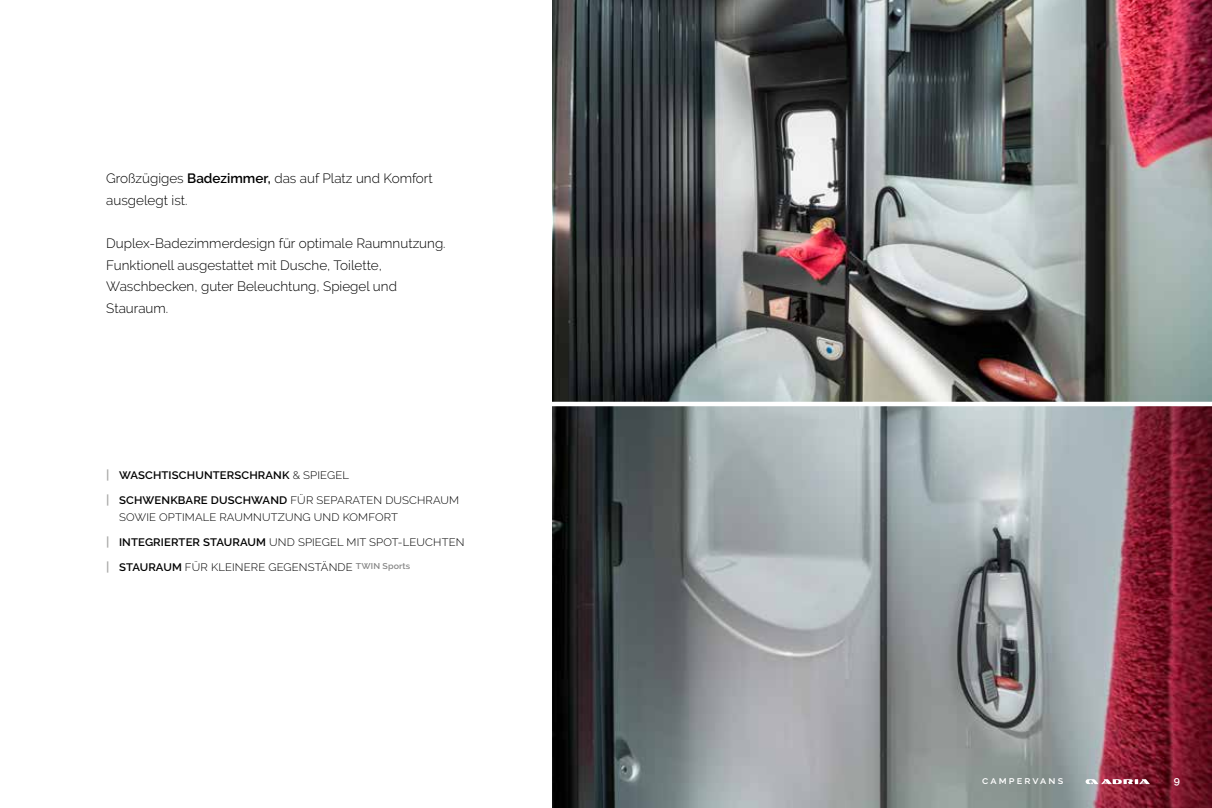
<style>
.page{position:relative;width:1212px;height:808px;background:#fff}
.page>*{position:absolute;margin:0;border:0;box-sizing:border-box;transform-origin:0 0}
.t1{font:300 13.5px/21.6px "Raleway";color:#000}
.t2{font:300 10.8px/16.5px "Raleway";letter-spacing:.01em;color:#000;scale:1.04 1}
.t3{font:600 10.8px "Raleway";letter-spacing:.01em;color:#000;scale:1.04 1}
.t4{font:600 10.5px "Raleway";letter-spacing:.2em;color:#fff}
.s1{font-weight:600}
.s2{font-size:12.45px;color:#a8a8a7}
.s3{font-weight:300}
.s4{font-weight:600;font-size:12.45px;color:#a8a8a7}
</style>
<div class="page">
<img style="left:553px;top:0;width:659px;height:402px">
<img style="left:553px;top:406px;width:659px;height:402px">
<svg style="left:1085px;top:779px;width:65px;height:5px"></svg>
<p class="t1" style="left:106px;top:168px;width:328px">Großzügiges <span class="s1">Badezimmer,</span> das auf Platz und Komfort ausgelegt ist.</p>
<p class="t1" style="left:106px;top:232px;width:341px">Duplex-Badezimmerdesign für optimale Raumnutzung.<br>Funktionell ausgestattet mit Dusche, Toilette, Waschbecken, guter Beleuchtung, Spiegel und Stauraum.</p>
<p class="t3" style="left:106px;top:469px;width:235px"><span class="s2">|</span> WASCHTISCHUNTERSCHRANK <span class="s3">&amp; SPIEGEL</span></p>
<p class="t2" style="left:119px;top:492px;width:328px;text-indent:-13px"><span class="s4">|</span> <span class="s1">SCHWENKBARE DUSCHWAND</span> FÜR SEPARATEN DUSCHRAUM<br>SOWIE OPTIMALE RAUMNUTZUNG UND KOMFORT</p>
<p class="t2" style="left:106px;top:533px;width:346px"><span class="s4">|</span> <span class="s1">INTEGRIERTER STAURAUM</span> UND SPIEGEL MIT SPOT-LEUCHTEN</p>
<p class="t2" style="left:106px;top:558px;width:294px"><span class="s4">|</span> <span class="s1">STAURAUM</span> FÜR KLEINERE GEGENSTÄNDE <sup>TWIN</sup> <sup>Sports</sup></p>
<p class="t4" style="left:982px;top:774px;width:83px">campervans</p>
<p class="t4" style="left:1174px;top:774px;width:8px">9</p>
</div>
